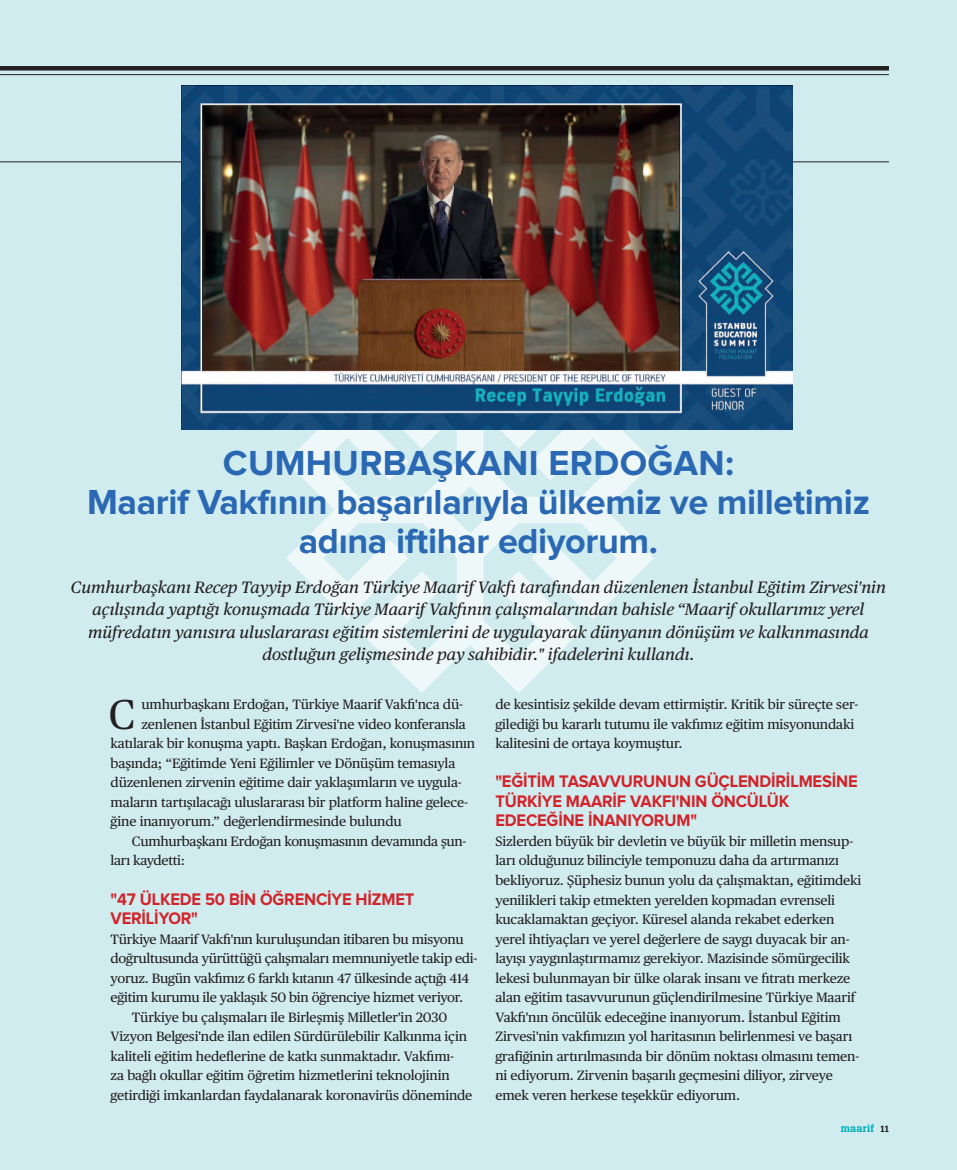
<style>
.page{position:relative;width:957px;height:1170px;background:#fff}
.page>*{position:absolute;margin:0;border:0;box-sizing:border-box;transform-origin:0 0}
.t1{font:41.7px "Publico Text";color:#231f20}
.t2{font:700 36px/39px "Proxima Nova";letter-spacing:-.01em;color:#2b68b3;text-align:center}
.t3{font:700 36px "Proxima Nova";letter-spacing:.01em;color:#2b68b3}
.t4{font:700 17.4px/19.5px "Proxima Nova";letter-spacing:-.01em;color:#d1232a;scale:.95 1}
.t5{font:italic 16.5px/22.5px "Publico Text";color:#231f20;text-align:center}
.t6{font:13.5px/19.5px "Publico Text";letter-spacing:-.01em;color:#231f20}
.t7{font:600 10.5px "Brace Web";letter-spacing:.02em;color:#00afba}
.t8{font:600 9px "Brace Web";color:#231f20;scale:1.05 1}
</style>
<div class="page">
<div style="left:0;top:0;width:957px;height:1169px;background:#d1ecef"></div>
<svg style="left:286px;top:429px;width:368px;height:264px"></svg>
<hr style="left:0;top:162px;width:889px;height:1px;background:#231f20">
<hr style="left:0;top:74px;width:889px;height:1px;background:#231f20">
<hr style="left:0;top:66px;width:889px;height:4px;background:#231f20">
<img style="left:181px;top:85px;width:612px;height:344px">
<p class="t3" style="left:223px;top:446px;width:513px">CUMHURBAŞKANI ERDOĞAN:</p>
<p class="t2" style="left:87px;top:484px;width:784px">Maarif Vakfının başarılarıyla ülkemiz ve milletimiz adına iftihar ediyorum.</p>
<p class="t5" style="left:71px;top:574px;width:816px">Cumhurbaşkanı Recep Tayyip Erdoğan Türkiye Maarif Vakfı tarafından düzenlenen İstanbul Eğitim Zirvesi'nin açılışında yaptığı konuşmada Türkiye Maarif Vakfının çalışmalarından bahisle “Maarif okullarımız yerel müfredatın yanısıra uluslararası eğitim sistemlerini de uygulayarak dünyanın dönüşüm ve kalkınmasında dostluğun gelişmesinde pay sahibidir." ifadelerini kullandı.</p>
<p class="t1" style="left:109px;top:682px;width:28px">C</p>
<p class="t6" style="left:141px;top:694px;width:323px">umhurbaşkanı Erdoğan, Türkiye Maarif Vakfı'nca dü-</p>
<p class="t6" style="left:141px;top:713px;width:326px">zenlenen İstanbul Eğitim Zirvesi'ne video konferansla</p>
<p class="t6" style="left:111px;top:733px;width:366px">katılarak bir konuşma yaptı. Başkan Erdoğan, konuşmasının</p>
<p class="t6" style="left:111px;top:752px;width:346px">başında; “Eğitimde Yeni Eğilimler ve Dönüşüm temasıyla</p>
<p class="t6" style="left:111px;top:772px;width:353px">düzenlenen zirvenin eğitime dair yaklaşımların ve uygula-</p>
<p class="t6" style="left:111px;top:791px;width:359px">maların tartışılacağı uluslararası bir platform haline gelece-</p>
<p class="t6" style="left:111px;top:811px;width:293px">ğine inanıyorum.” değerlendirmesinde bulundu</p>
<p class="t6" style="left:111px;top:830px;width:357px;text-indent:21px">Cumhurbaşkanı Erdoğan konuşmasının devamında şun&shy;ları kaydetti:</p>
<p class="t4" style="left:111px;top:889px;width:321px">"47 ÜLKEDE 50 BİN ÖĞRENCİYE HİZMET<br>VERİLİYOR"</p>
<p class="t6" style="left:111px;top:928px;width:368px">Türkiye Maarif Vakfı'nın kuruluşundan itibaren bu misyonu doğrultusunda yürüttüğü çalışmaları memnuniyetle takip edi&shy;yoruz. Bugün vakfımız 6 farklı kıtanın 47 ülkesinde açtığı 414 eğitim kurumu ile yaklaşık 50 bin öğrenciye hizmet veriyor.</p>
<p class="t6" style="left:111px;top:1006px;width:363px;text-indent:21px">Türkiye bu çalışmaları ile Birleşmiş Milletler'in 2030<br>Vizyon Belgesi'nde ilan edilen Sürdürülebilir Kalkınma için kaliteli eğitim hedeflerine de katkı sunmaktadır. Vakfımı-<br>za bağlı okullar eğitim öğretim hizmetlerini teknolojinin getirdiği imkanlardan faydalanarak koronavirüs döneminde</p>
<p class="t6" style="left:495px;top:694px;width:364px">de kesintisiz şekilde devam ettirmiştir. Kritik bir süreçte ser&shy;gilediği bu kararlı tutumu ile vakfımız eğitim misyonundaki kalitesini de ortaya koymuştur.</p>
<p class="t4" style="left:495px;top:772px;width:383px">"EĞİTİM TASAVVURUNUN GÜÇLENDİRİLMESİNE<br>TÜRKİYE MAARİF VAKFI'NIN ÖNCÜLÜK<br>EDECEĞİNE İNANIYORUM"</p>
<p class="t6" style="left:495px;top:830px;width:367px">Sizlerden büyük bir devletin ve büyük bir milletin mensup&shy;ları olduğunuz bilinciyle temponuzu daha da artırmanızı bekliyoruz. Şüphesiz bunun yolu da çalışmaktan, eğitimdeki yenilikleri takip etmekten yerelden kopmadan evrenseli kucaklamaktan geçiyor. Küresel alanda rekabet ederken yerel ihtiyaçları ve yerel değerlere de saygı duyacak bir an&shy;layışı yaygınlaştırmamız gerekiyor. Mazisinde sömürgecilik lekesi bulunmayan bir ülke olarak insanı ve fıtratı merkeze alan eğitim tasavvurunun güçlendirilmesine Türkiye Maarif Vakfı'nın öncülük edeceğine inanıyorum. İstanbul Eğitim Zirvesi'nin vakfımızın yol haritasının belirlenmesi ve başarı grafiğinin artırılmasında bir dönüm noktası olmasını temen&shy;ni ediyorum. Zirvenin başarılı geçmesini diliyor, zirveye emek veren herkese teşekkür ediyorum.</p>
<p class="t7" style="left:840px;top:1122px;width:35px">maarif</p>
<p class="t8" style="left:880px;top:1123px;width:9px">11</p>
</div>
